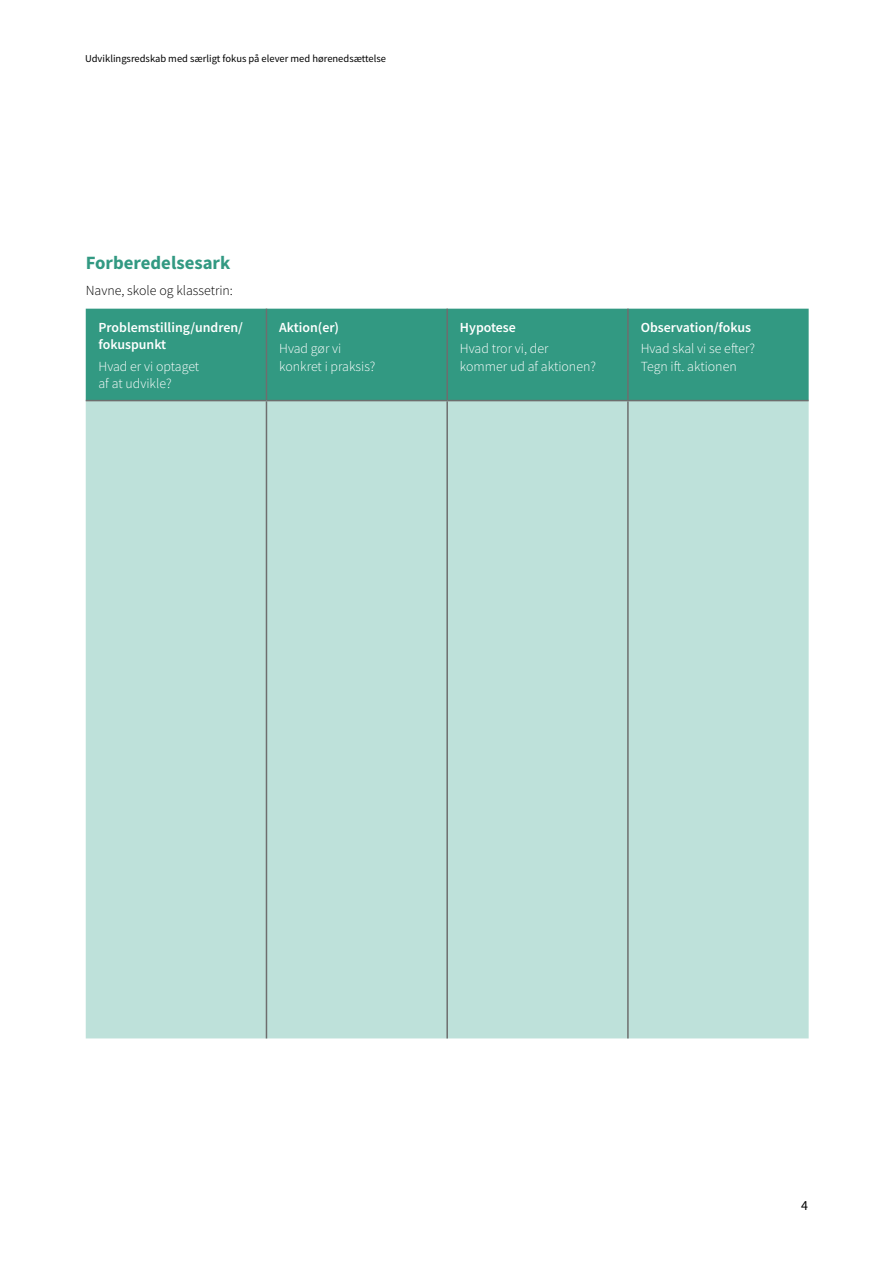
<style>
.page{position:relative;width:893px;height:1263px;background:#fff}
.page>*{position:absolute;margin:0;border:0;box-sizing:border-box;transform-origin:0 0}
.H2_mellemrubrik{font:700 18.75px "Source Sans Pro";color:#329982}
.P_Brødtekst{font:300 13.8px/17.2px "Source Sans Pro";color:#fff}
.P_Brødtekst-2{font:600 13.8px/17.2px "Source Sans Pro";color:#fff}
.P_Brødtekst-3{font:300 13.8px "Source Sans Pro";color:#000}
.t1{font:13.8px "Source Sans Pro";color:#000}
.t2{font:10.5px "Source Sans Pro";color:#000}
</style>
<div class="page">
<div style="left:86px;top:309px;width:723px;height:91px;background:#329982"></div>
<div style="left:86px;top:401px;width:723px;height:637px;background:#bee1da"></div>
<hr style="left:266px;top:309px;width:1px;height:91px;background:#6e6e6e">
<hr style="left:446px;top:309px;width:2px;height:91px;background:#6e6e6e">
<hr style="left:627px;top:309px;width:2px;height:91px;background:#6e6e6e">
<hr style="left:266px;top:401px;width:1px;height:637px;background:#6e6e6e">
<hr style="left:446px;top:401px;width:2px;height:637px;background:#6e6e6e">
<hr style="left:627px;top:401px;width:2px;height:637px;background:#6e6e6e">
<hr style="left:86px;top:400px;width:180px;height:1px;background:#6e6e6e">
<hr style="left:266px;top:400px;width:181px;height:1px;background:#6e6e6e">
<hr style="left:447px;top:400px;width:181px;height:1px;background:#6e6e6e">
<hr style="left:628px;top:400px;width:181px;height:1px;background:#6e6e6e">
<p class="t2" style="left:85px;top:51px;width:303px">Udviklingsredskab med særligt fokus på elever med hørenedsættelse</p>
<h2 class="H2_mellemrubrik" style="left:86px;top:250px;width:146px">Forberedelsesark</h2>
<p class="P_Brødtekst-3" style="left:86px;top:282px;width:149px">Navne, skole og klassetrin:</p>
<p class="P_Brødtekst-2" style="left:99px;top:318px;width:146px">Problemstilling/undren/ fokuspunkt</p>
<p class="P_Brødtekst" style="left:99px;top:357px;width:102px">Hvad er vi optaget af at udvikle?</p>
<p class="P_Brødtekst-2" style="left:279px;top:318px;width:61px">Aktion(er)</p>
<p class="P_Brødtekst" style="left:279px;top:340px;width:98px">Hvad gør vi konkret i praksis?</p>
<p class="P_Brødtekst-2" style="left:460px;top:318px;width:58px">Hypotese</p>
<p class="P_Brødtekst" style="left:460px;top:340px;width:138px">Hvad tror vi, der kommer ud af aktionen?</p>
<p class="P_Brødtekst-2" style="left:641px;top:318px;width:112px">Observation/fokus</p>
<p class="P_Brødtekst" style="left:641px;top:340px;width:116px">Hvad skal vi se efter?<br>Tegn ift. aktionen</p>
<p class="t1" style="left:801px;top:1196px;width:8px">4</p>
</div>
